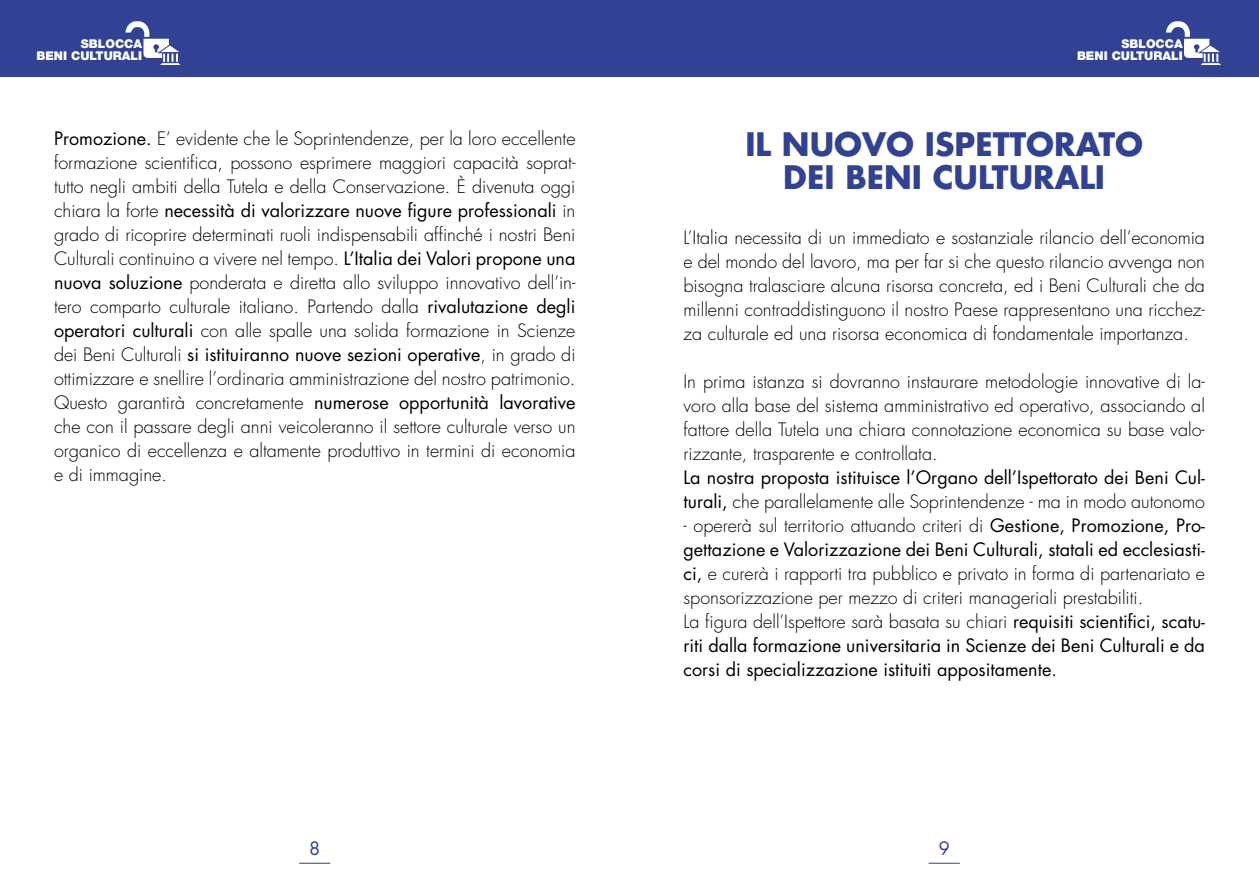
<style>
.page{position:relative;width:1259px;height:893px;background:#fff}
.page>*{position:absolute;margin:0;border:0;box-sizing:border-box;transform-origin:0 0}
.t1{font:700 31.5px/33px "Futura Std";color:#314194;text-align:center}
.t2{font:300 18px/24px "Futura Std";color:#000;text-align:justify}
.t3{font:18px/24px "Futura Std";color:#000}
.t4{font:18px "Futura Std";color:#314194}
.t5{font:900 12.15px/12.3px "Helvetica Neue LT Std";color:#fff;text-align:right}
.s1{font-weight:400}
.s2{font-weight:300}
</style>
<div class="page">
<div style="left:0;top:0;width:1259px;height:77px;background:#314194"></div>
<svg style="left:1166px;top:21px;width:55px;height:44px"></svg>
<svg style="left:125px;top:21px;width:56px;height:44px"></svg>
<hr style="left:928px;top:863px;width:32px;height:1px;background:#314194">
<hr style="left:299px;top:863px;width:31px;height:1px;background:#314194">
<p class="t5" style="left:37px;top:37px;width:107px">SBLOCCA<br>BENI CULTURALI</p>
<p class="t2" style="left:54px;top:127px;width:523px"><span class="s1">Promozione.</span> E’ evidente che le Soprintendenze, per la loro eccellente formazione scientifica, possono esprimere maggiori capacità soprat&shy;tutto negli ambiti della Tutela e della Conservazione. È divenuta oggi chiara la forte <span class="s1">necessità di valorizzare nuove figure professionali</span> in grado di ricoprire determinati ruoli indispensabili affinché i nostri Beni Culturali continuino a vivere nel tempo. <span class="s1">L’Italia dei Valori propone una nuova soluzione</span> ponderata e diretta allo sviluppo innovativo dell’in&shy;tero comparto culturale italiano. Partendo dalla <span class="s1">rivalutazione degli operatori culturali</span> con alle spalle una solida formazione in Scienze dei Beni Culturali <span class="s1">si istituiranno nuove sezioni operative</span>, in grado di ottimizzare e snellire l’ordinaria amministrazione del nostro patrimonio.<br>Questo garantirà concretamente <span class="s1">numerose opportunità lavorative </span>che con il passare degli anni veicoleranno il settore culturale verso un organico di eccellenza e altamente produttivo in termini di economia e di immagine.</p>
<p class="t5" style="left:1077px;top:37px;width:107px">SBLOCCA<br>BENI CULTURALI</p>
<h1 class="t1" style="left:745px;top:128px;width:399px">IL NUOVO ISPETTORATO<br>DEI BENI CULTURALI</h1>
<p class="t2" style="left:683px;top:226px;width:523px">L’Italia necessita di un immediato e sostanziale rilancio dell’economia e del mondo del lavoro, ma per far si che questo rilancio avvenga non bisogna tralasciare alcuna risorsa concreta, ed i Beni Culturali che da millenni contraddistinguono il nostro Paese rappresentano una ricchez&shy;za culturale ed una risorsa economica di fondamentale importanza.</p>
<p class="t2" style="left:683px;top:370px;width:523px">In prima istanza si dovranno instaurare metodologie innovative di la&shy;voro alla base del sistema amministrativo ed operativo, associando al fattore della Tutela una chiara connotazione economica su base valo&shy;rizzante, trasparente e controllata.</p>
<p class="t3" style="left:683px;top:466px;width:523px">La nostra proposta istituisce l’Organo dell’Ispettorato dei Beni Cul&shy;turali, <span class="s2">che parallelamente alle Soprintendenze - ma in modo autonomo</span></p>
<p class="t3" style="left:683px;top:514px;width:523px"><span class="s2">- opererà sul territorio attuando criteri di</span> Gestione, Promozione, Pro&shy;gettazione e Valorizzazione dei Beni Culturali, statali ed ecclesiasti&shy;ci, <span class="s2">e curerà i rapporti tra pubblico e privato in forma di partenariato e sponsorizzazione per mezzo di criteri manageriali prestabiliti.<br>La figura dell’Ispettore sarà basata su chiari</span> requisiti scientifici, scatu&shy;riti dalla formazione universitaria in Scienze dei Beni Culturali e da corsi di specializzazione istituiti appositamente.</p>
<p class="t4" style="left:309px;top:837px;width:13px">8</p>
<p class="t4" style="left:938px;top:837px;width:13px">9</p>
</div>
